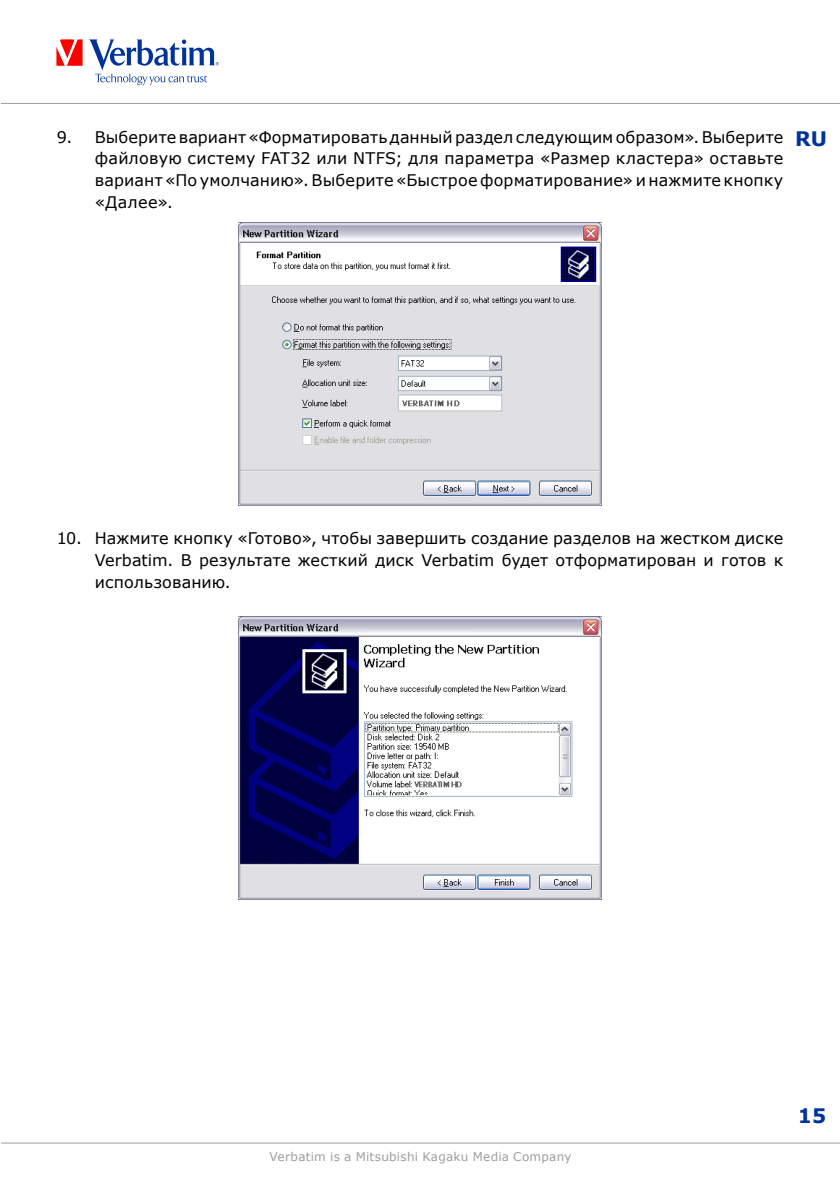
<style>
.page{position:relative;width:840px;height:1191px;background:#fff}
.page>*{position:absolute;margin:0;border:0;box-sizing:border-box;transform-origin:0 0}
.t1{font:700 20px "Verdana";color:#039}
.t2{font:16px/21.6px "Verdana";letter-spacing:.01em;color:#000;text-align:justify}
.t3{font:12px "Verdana";letter-spacing:.02em;color:#9c9e9f}
</style>
<div class="page">
<svg style="left:56px;top:39px;width:26px;height:27px"></svg>
<svg style="left:89px;top:39px;width:130px;height:46px"></svg>
<hr style="left:1px;top:1142px;width:838px;height:1px;background:#9c9e9f">
<hr style="left:1px;top:103px;width:838px;height:1px;background:#9c9e9f">
<img style="left:238px;top:223px;width:363px;height:283px">
<img style="left:238px;top:617px;width:363px;height:283px">
<p class="t2" style="left:95px;top:125px;width:689px;text-indent:-38px">9. Выберите вариант «Форматировать данный раздел следующим образом». Выберите файловую систему FAT32 или NTFS; для параметра «Размер кластера» оставьте вариант «По умолчанию». Выберите «Быстрое форматирование» и нажмите кнопку «Далее».</p>
<p class="t1" style="left:794px;top:126px;width:33px">RU</p>
<p class="t2" style="left:95px;top:527px;width:689px;text-indent:-38px">10. Нажмите кнопку «Готово», чтобы завершить создание разделов на жестком диске Verbatim. В результате жесткий диск Verbatim будет отформатирован и готов к использованию.</p>
<p class="t3" style="left:269px;top:1148px;width:303px">Verbatim is a Mitsubishi Kagaku Media Company</p>
<p class="t1" style="left:797px;top:1103px;width:30px">15</p>
</div>
